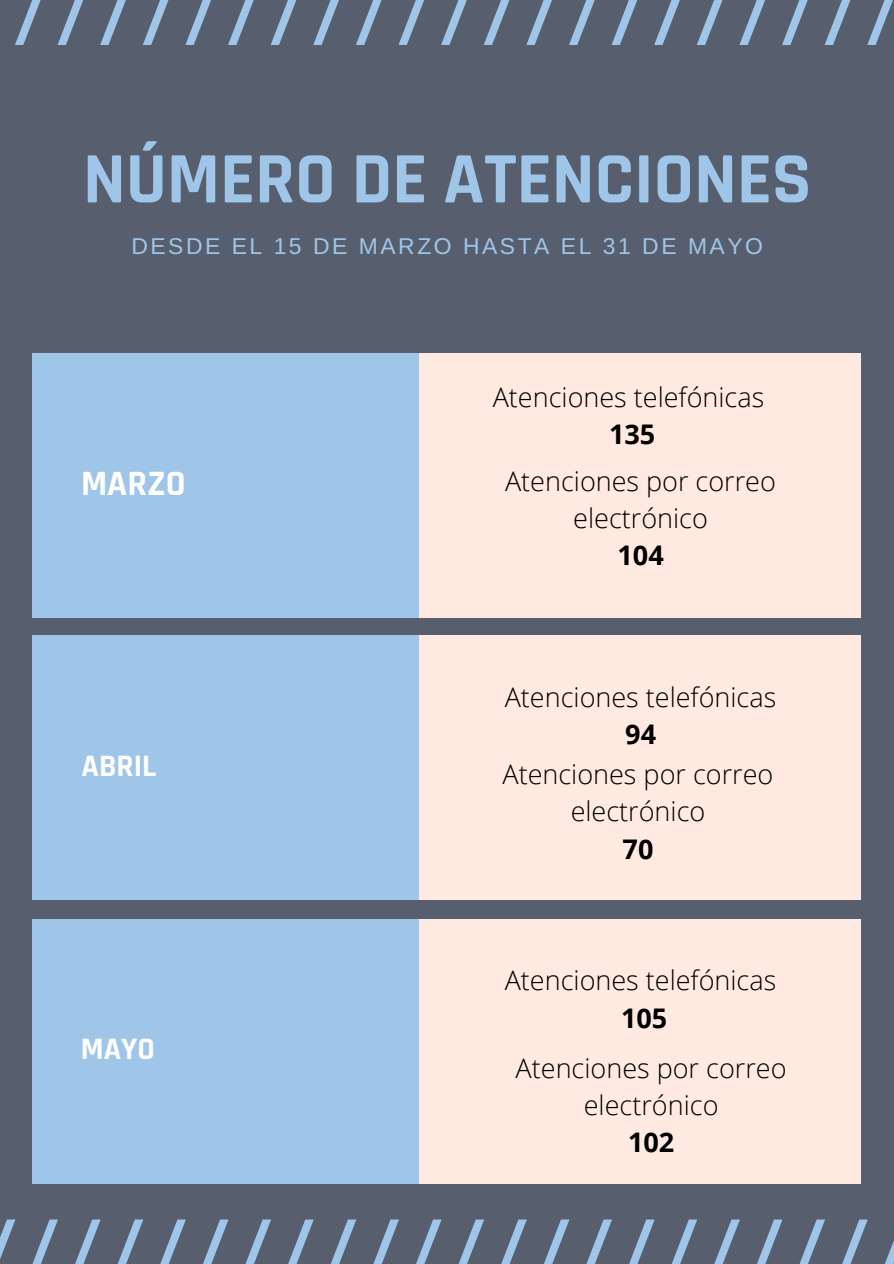
<style>
.page{position:relative;width:894px;height:1264px;background:#fff}
.page>*{position:absolute;margin:0;border:0;box-sizing:border-box;transform-origin:0 0}
.t1{font:700 73.2px "Rajdhani";color:#9fc5e9}
.t2{font:700 36px "Rajdhani";color:#fff}
.t3{font:700 31.5px "Rajdhani";color:#fff}
.t4{font:300 27px/37.2px "Open Sans";color:#000;text-align:center}
.t5{font:700 27px "Open Sans";color:#000}
.t6{font:22.95px "Arimo";letter-spacing:.11em;color:#9fc5e9}
</style>
<div class="page">
<div style="left:0;top:0;width:893px;height:1263px;background:#575f6e"></div>
<div style="left:33px;top:353px;width:387px;height:265px;background:#9fc5e9"></div>
<div style="left:32px;top:918px;width:388px;height:265px;background:#9fc5e9"></div>
<div style="left:32px;top:635px;width:388px;height:265px;background:#9fc5e9"></div>
<div style="left:419px;top:353px;width:442px;height:265px;background:#ffeae2"></div>
<div style="left:419px;top:635px;width:442px;height:265px;background:#ffeae2"></div>
<div style="left:419px;top:918px;width:442px;height:265px;background:#ffeae2"></div>
<svg style="left:15px;top:0;width:878px;height:45px"></svg>
<svg style="left:0;top:1219px;width:893px;height:44px"></svg>
<h1 class="t1" style="left:83px;top:134px;width:729px">NÚMERO DE ATENCIONES</h1>
<p class="t6" style="left:131px;top:233px;width:633px">DESDE EL 15 DE MARZO HASTA EL 31 DE MAYO</p>
<h2 class="t2" style="left:81px;top:462px;width:106px">MARZO</h2>
<p class="t3" style="left:81px;top:746px;width:76px">ABRIL</p>
<p class="t3" style="left:81px;top:1030px;width:76px">MAYO</p>
<p class="t4" style="left:492px;top:378px;width:273px">Atenciones telefónicas</p>
<p class="t5" style="left:609px;top:415px;width:48px">135</p>
<p class="t4" style="left:505px;top:461px;width:272px">Atenciones por correo electrónico</p>
<p class="t5" style="left:617px;top:536px;width:48px">104</p>
<p class="t4" style="left:504px;top:677px;width:273px">Atenciones telefónicas</p>
<p class="t5" style="left:625px;top:715px;width:32px">94</p>
<p class="t4" style="left:502px;top:755px;width:272px">Atenciones por correo electrónico</p>
<p class="t5" style="left:622px;top:829px;width:32px">70</p>
<p class="t4" style="left:504px;top:961px;width:273px">Atenciones telefónicas</p>
<p class="t5" style="left:621px;top:998px;width:48px">105</p>
<p class="t4" style="left:515px;top:1048px;width:272px">Atenciones por correo electrónico</p>
<p class="t5" style="left:628px;top:1122px;width:48px">102</p>
</div>
